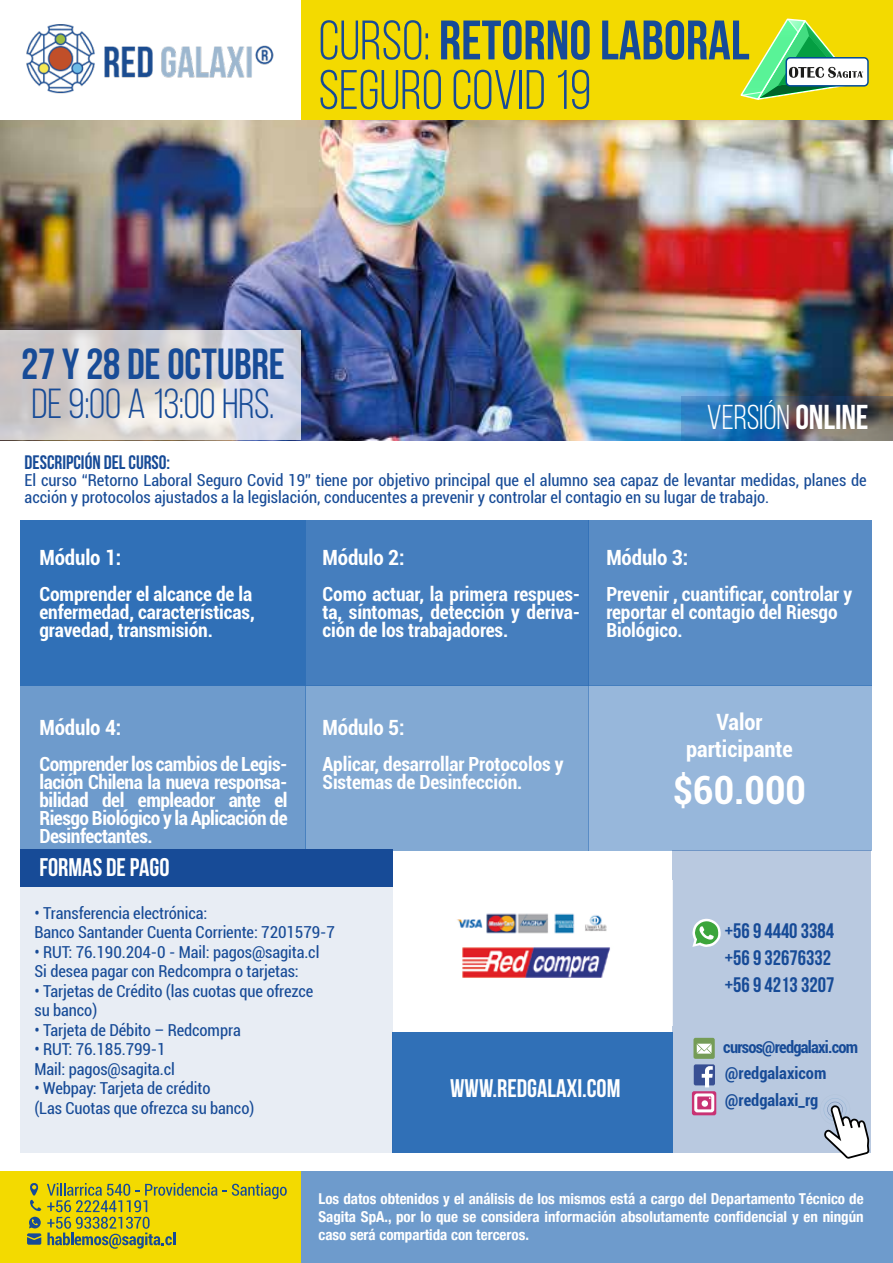
<style>
.page{position:relative;width:893px;height:1263px;background:#fff}
.page>*{position:absolute;margin:0;border:0;box-sizing:border-box;transform-origin:0 0}
.t1{font:55.5px/49.5px "Bebas Neue";color:#174b97}
.t2{font:700 43.5px "Bebas Neue";letter-spacing:-.005em;color:#174b97}
.t3{font:42px "Bebas Neue";letter-spacing:-.005em;color:#174b97}
.t4{font:700 condensed 39px "Roboto";color:#fff}
.t5{font:34.5px "Bebas Neue";letter-spacing:-.005em;color:#fff}
.t6{font:700 25.5px "Bebas Neue";color:#fff}
.t7{font:700 condensed 22.5px/27px "Roboto";color:#fff;text-align:center}
.t8{font:700 condensed 21px "Roboto";letter-spacing:-.005em;color:#fff}
.t9{font:700 21px/27px "Bebas Neue";color:#174b97}
.t10{font:700 condensed 19.5px/18px "Roboto";letter-spacing:-.005em;color:#fff}
.t11{font:700 19.5px "Bebas Neue";color:#174b97}
.t12{font:condensed 16.5px/19.5px "Roboto";letter-spacing:-.005em;color:#174b97}
.t13{font:700 condensed 16.5px/26.7px "Roboto";color:#174b97}
.t14{font:700 condensed 16.5px "Roboto";letter-spacing:-.045em;color:#174b97}
.t15{font:700 condensed 15px/18px "Helvetica Neue";color:#fff;text-align:justify}
.s1{font-weight:700}
</style>
<div class="page">
<div style="left:300px;top:1171px;width:593px;height:92px;background:#6e9bcc"></div>
<img style="left:0;top:120px;width:893px;height:320px">
<div style="left:0;top:1171px;width:300px;height:92px;background:#f3da00"></div>
<svg style="left:223px;top:1183px;width:64px;height:16px"></svg>
<svg style="left:47px;top:1183px;width:170px;height:66px"></svg>
<svg style="left:27px;top:1217px;width:14px;height:28px"></svg>
<svg style="left:30px;top:1183px;width:11px;height:28px"></svg>
<div style="left:20px;top:520px;width:285px;height:165px;background:#3070b7"></div>
<div style="left:305px;top:520px;width:283px;height:165px;background:#457ebe"></div>
<div style="left:20px;top:685px;width:285px;height:166px;background:#6e9bcc"></div>
<div style="left:305px;top:685px;width:283px;height:166px;background:#82a9d3"></div>
<div style="left:588px;top:520px;width:284px;height:165px;background:#598cc5"></div>
<div style="left:588px;top:685px;width:284px;height:166px;background:#97b7db"></div>
<div style="left:672px;top:851px;width:199px;height:302px;background:#b9c9e0"></div>
<svg style="left:692px;top:918px;width:29px;height:29px"></svg>
<div style="left:694px;top:1064px;width:21px;height:21px;background:#384f93;border-radius:2px"></div>
<svg style="left:702px;top:1066px;width:11px;height:21px"></svg>
<svg style="left:692px;top:1091px;width:24px;height:24px"></svg>
<div style="left:694px;top:1093px;width:20px;height:19px;border:3px solid #fff;border-radius:2px"></div>
<div style="left:702px;top:1100px;width:6px;height:7px;background:#fff;border-radius:50%"></div>
<div style="left:693px;top:1038px;width:22px;height:21px;background:linear-gradient(to right,#759c57,#759c57);border-radius:2px"></div>
<svg style="left:697px;top:1044px;width:15px;height:9px"></svg>
<div style="left:392px;top:1032px;width:280px;height:120px;background:#3070b7"></div>
<div style="left:20px;top:881px;width:373px;height:272px;background:#e8edf4"></div>
<div style="left:20px;top:849px;width:373px;height:38px;background:#174b97"></div>
<svg style="left:823px;top:1098px;width:46px;height:61px"></svg>
<img style="left:457px;top:913px;width:153px;height:65px">
<svg style="left:0;top:331px;width:300px;height:109px;background:#d6d4d7"></svg>
<div style="left:0;top:0;width:893px;height:120px;background:#f3da00"></div>
<div style="left:786px;top:58px;width:82px;height:28px;background:#fff;border-radius:4px"></div>
<div style="left:785px;top:57px;width:84px;height:30px;border:2px solid #004a9a;border-radius:4px"></div>
<svg style="left:740px;top:18px;width:123px;height:82px"></svg>
<div style="left:0;top:0;width:300px;height:120px;background:#fff"></div>
<img style="left:26px;top:24px;width:248px;height:70px">
<img style="left:682px;top:397px;width:211px;height:44px">
<h1 class="t1" style="left:319px;top:15px;width:432px">CURSO: <span class="s1">RETORNO LABORAL<br></span>SEGURO COVID 19</h1>
<h2 class="t2" style="left:21px;top:340px;width:265px">27 Y 28 DE OCTUBRE</h2>
<h3 class="t3" style="left:31px;top:381px;width:245px">DE 9:00 A 13:00 HRS.</h3>
<h3 class="t5" style="left:707px;top:399px;width:163px">VERSIÓN <span class="s1">ONLINE</span></h3>
<p class="t11" style="left:25px;top:451px;width:147px">DESCRIPCIÓN DEL CURSO:</p>
<p class="t12" style="left:25px;top:471px;width:844px;line-height:17px">El curso “Retorno Laboral Seguro Covid 19” tiene por objetivo principal que el alumno sea capaz de levantar medidas, planes de acción y protocolos ajustados a la legislación, conducentes a prevenir y controlar el contagio en su lugar de trabajo.</p>
<p class="t8" style="left:39px;top:543px;width:84px">Módulo 1:</p>
<p class="t10" style="left:39px;top:584px;width:217px">Comprender el alcance de la enfermedad, características, gravedad, transmisión.</p>
<p class="t8" style="left:39px;top:713px;width:84px">Módulo 4:</p>
<p class="t10" style="left:39px;top:754px;width:250px;text-align:justify">Comprender los cambios de Legis&shy;lación Chilena la nueva responsa&shy;bilidad del empleador ante el Riesgo Biológico y la Aplicación de Desinfectantes.</p>
<h3 class="t6" style="left:39px;top:853px;width:132px">FORMAS DE PAGO</h3>
<p class="t8" style="left:323px;top:543px;width:84px">Módulo 2:</p>
<p class="t10" style="left:323px;top:584px;width:259px;text-align:justify">Como actuar, la primera respues&shy;ta, síntomas, detección y deriva&shy;ción de los trabajadores.</p>
<p class="t8" style="left:606px;top:543px;width:84px">Módulo 3:</p>
<p class="t10" style="left:606px;top:584px;width:247px">Prevenir , cuantificar, controlar y reportar el contagio del Riesgo<br>Biológico.</p>
<p class="t8" style="left:323px;top:713px;width:84px">Módulo 5:</p>
<p class="t10" style="left:323px;top:754px;width:242px">Aplicar, desarrollar Protocolos y<br>Sistemas de Desinfección.</p>
<h3 class="t7" style="left:686px;top:708px;width:108px">Valor participante</h3>
<h3 class="t4" style="left:673px;top:762px;width:135px">$60.000</h3>
<p class="t12" style="left:35px;top:903px;width:302px">• Transferencia electrónica:<br>Banco Santander Cuenta Corriente: 7201579-7</p>
<p class="t12" style="left:35px;top:942px;width:286px">• RUT: 76.190.204-0 - Mail: pagos@sagita.cl<br>Si desea pagar con Redcompra o tarjetas:</p>
<p class="t12" style="left:35px;top:981px;width:280px">• Tarjetas de Crédito (las cuotas que ofrezce su banco)</p>
<p class="t12" style="left:35px;top:1020px;width:208px">• Tarjeta de Débito – Redcompra</p>
<p class="t12" style="left:35px;top:1039px;width:142px">• RUT: 76.185.799-1<br>Mail: pagos@sagita.cl</p>
<p class="t12" style="left:35px;top:1078px;width:221px">• Webpay: Tarjeta de crédito<br>(Las Cuotas que ofrezca su banco)</p>
<h3 class="t6" style="left:450px;top:1074px;width:172px">WWW.REDGALAXI.COM</h3>
<p class="t9" style="left:725px;top:917px;width:111px">+56 9 4440 3384 +56 9 32676332 +56 9 4213 3207</p>
<p class="t14" style="left:723px;top:1036px;width:136px">cursos@redgalaxi.com</p>
<p class="t13" style="left:725px;top:1059px;width:103px">@redgalaxicom @redgalaxi_rg</p>
<p class="t15" style="left:318px;top:1188px;width:547px">Los datos obtenidos y el análisis de los mismos está a cargo del Departamento Técnico de Sagita SpA., por lo que se considera información absolutamente confidencial y en ningún caso será compartida con terceros.</p>
</div>
